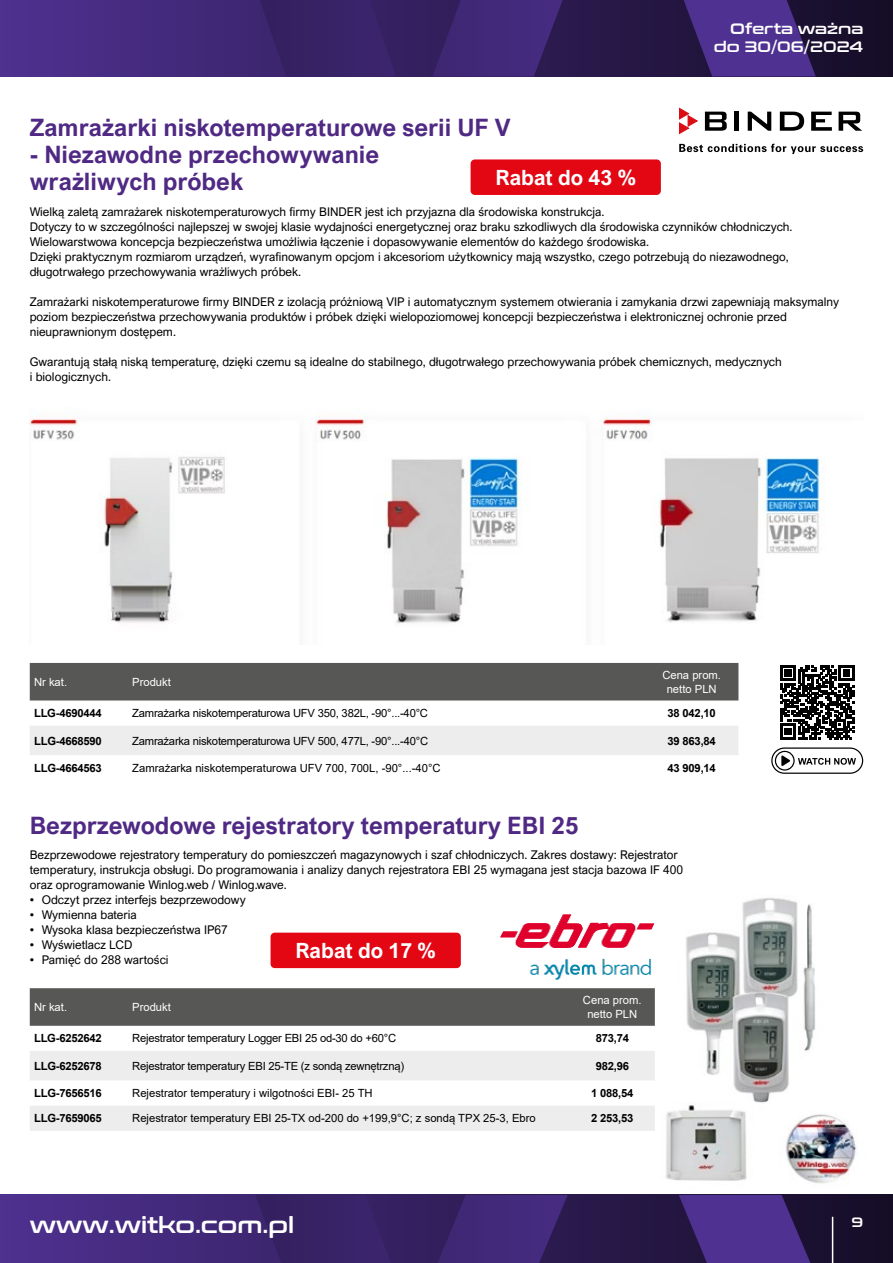
<style>
.page{position:relative;width:893px;height:1263px;background:#fff}
.page>*{position:absolute;margin:0;border:0;box-sizing:border-box;transform-origin:0 0}
.t1{font:700 24px/27px "Arial Nova";color:#4f2983}
.t2{font:22.65px "Conthrax Sb";color:#fff}
.t3{font:700 21px "Arial Nova";color:#fff}
.t4{font:15px/18px "Conthrax Sb";color:#fff;text-align:right}
.t5{font:13.5px "Conthrax Sb";color:#fff}
.t6{font:12px/15px "Arial Nova";color:#000}
.t7{font:11.25px "Arial";letter-spacing:-.02em;color:#000}
.t8{font:11.25px "Arial";color:#000}
.t9{font:700 11.25px "Arial";letter-spacing:-.02em;color:#000}
.t10{font:11.25px/13.5px "Arial";color:#fff;text-align:center}
</style>
<div class="page">
<div style="left:471px;top:159px;width:190px;height:36px;background:#e30613;border-radius:4px"></div>
<svg style="left:679px;top:144px;width:184px;height:10px"></svg>
<svg style="left:705px;top:112px;width:22px;height:19px"></svg>
<hr style="left:735px;top:112px;width:4px;height:19px;background:#000">
<svg style="left:748px;top:112px;width:23px;height:19px"></svg>
<svg style="left:780px;top:112px;width:24px;height:19px"></svg>
<svg style="left:811px;top:112px;width:21px;height:19px"></svg>
<svg style="left:839px;top:112px;width:23px;height:19px"></svg>
<svg style="left:679px;top:108px;width:19px;height:26px"></svg>
<div style="left:30px;top:663px;width:708px;height:37px;background:#575756"></div>
<div style="left:30px;top:726px;width:708px;height:29px;background:#ededed"></div>
<svg style="left:780px;top:665px;width:74px;height:74px"></svg>
<svg style="left:771px;top:747px;width:92px;height:27px"></svg>
<img style="left:30px;top:414px;width:791px;height:210px">
<div style="left:30px;top:988px;width:625px;height:38px;background:#575756"></div>
<svg style="left:30px;top:1051px;width:625px;height:80px;fill:#ededed"></svg>
<img style="left:501px;top:915px;width:154px;height:64px">
<img style="left:666px;top:897px;width:191px;height:287px">
<div style="left:271px;top:933px;width:190px;height:35px;background:#e30613;border-radius:4px"></div>
<svg style="left:0;top:0;width:893px;height:77px;background:#3b246d"></svg>
<svg style="left:255px;top:0;width:561px;height:77px;background:#382267"></svg>
<svg style="left:0;top:1195px;width:893px;height:68px;background:#3b246d"></svg>
<svg style="left:255px;top:1195px;width:561px;height:68px;background:#382267"></svg>
<hr style="left:832px;top:1217px;width:1px;height:46px;background:#fff">
<h1 class="t1" style="left:30px;top:113px;width:482px">Zamrażarki niskotemperaturowe serii UF V</h1>
<h1 class="t1" style="left:30px;top:140px;width:351px">- Niezawodne przechowywanie wrażliwych próbek</h1>
<h3 class="t3" style="left:495px;top:165px;width:142px">Rabat do 43 %</h3>
<p class="t4" style="left:714px;top:19px;width:151px">Oferta ważna do 30/06/2024</p>
<p class="t6" style="left:30px;top:204px;width:764px">Wielką zaletą zamrażarek niskotemperaturowych firmy BINDER jest ich przyjazna dla środowiska konstrukcja.<br>Dotyczy to w szczególności najlepszej w swojej klasie wydajności energetycznej oraz braku szkodliwych dla środowiska czynników chłodniczych.<br>Wielowarstwowa koncepcja bezpieczeństwa umożliwia łączenie i dopasowywanie elementów do każdego środowiska.<br>Dzięki praktycznym rozmiarom urządzeń, wyrafinowanym opcjom i akcesoriom użytkownicy mają wszystko, czego potrzebują do niezawodnego, długotrwałego przechowywania wrażliwych próbek.</p>
<p class="t6" style="left:30px;top:294px;width:811px">Zamrażarki niskotemperaturowe firmy BINDER z izolacją próżniową VIP i automatycznym systemem otwierania i zamykania drzwi zapewniają maksymalny poziom bezpieczeństwa przechowywania produktów i próbek dzięki wielopoziomowej koncepcji bezpieczeństwa i elektronicznej ochronie przed nieuprawnionym dostępem.</p>
<p class="t6" style="left:30px;top:354px;width:753px">Gwarantują stałą niską temperaturę, dzięki czemu są idealne do stabilnego, długotrwałego przechowywania próbek chemicznych, medycznych i biologicznych.</p>
<p class="t10" style="left:34px;top:675px;width:35px">Nr kat.</p>
<p class="t10" style="left:132px;top:675px;width:40px">Produkt</p>
<p class="t10" style="left:662px;top:668px;width:60px">Cena prom. netto PLN</p>
<p class="t9" style="left:34px;top:705px;width:69px">LLG-4690444</p>
<p class="t7" style="left:132px;top:705px;width:297px">Zamrażarka niskotemperaturowa UFV 350, 382L, -90°...-40°C</p>
<p class="t9" style="left:668px;top:705px;width:50px">38 042,10</p>
<p class="t9" style="left:34px;top:733px;width:69px">LLG-4668590</p>
<p class="t7" style="left:132px;top:733px;width:297px">Zamrażarka niskotemperaturowa UFV 500, 477L, -90°...-40°C</p>
<p class="t9" style="left:668px;top:733px;width:50px">39 863,84</p>
<p class="t9" style="left:34px;top:760px;width:69px">LLG-4664563</p>
<p class="t8" style="left:132px;top:760px;width:310px">Zamrażarka niskotemperaturowa UFV 700, 700L, -90°...-40°C</p>
<p class="t9" style="left:668px;top:760px;width:50px">43 909,14</p>
<h1 class="t1" style="left:30px;top:812px;width:550px">Bezprzewodowe rejestratory temperatury EBI 25</h1>
<p class="t6" style="left:30px;top:847px;width:655px">Bezprzewodowe rejestratory temperatury do pomieszczeń magazynowych i szaf chłodniczych. Zakres dostawy: Rejestrator temperatury, instrukcja obsługi. Do programowania i analizy danych rejestratora EBI 25 wymagana jest stacja bazowa IF 400 oraz oprogramowanie Winlog.web / Winlog.wave.</p>
<p class="t6" style="left:30px;top:892px;width:217px">• Odczyt przez interfejs bezprzewodowy</p>
<p class="t6" style="left:30px;top:907px;width:109px">• Wymienna bateria</p>
<p class="t6" style="left:30px;top:922px;width:200px">• Wysoka klasa bezpieczeństwa IP67</p>
<p class="t6" style="left:30px;top:937px;width:104px">• Wyświetlacz LCD</p>
<p class="t6" style="left:30px;top:952px;width:140px">• Pamięć do 288 wartości</p>
<h3 class="t3" style="left:295px;top:938px;width:142px">Rabat do 17 %</h3>
<p class="t10" style="left:34px;top:1000px;width:35px">Nr kat.</p>
<p class="t10" style="left:132px;top:1000px;width:40px">Produkt</p>
<p class="t10" style="left:583px;top:993px;width:60px">Cena prom. netto PLN</p>
<p class="t9" style="left:34px;top:1030px;width:69px">LLG-6252642</p>
<p class="t7" style="left:132px;top:1031px;width:266px">Rejestrator temperatury Logger EBI 25 od-30 do +60°C</p>
<p class="t9" style="left:596px;top:1030px;width:35px">873,74</p>
<p class="t9" style="left:34px;top:1058px;width:69px">LLG-6252678</p>
<p class="t7" style="left:132px;top:1058px;width:273px">Rejestrator temperatury EBI 25-TE (z sondą zewnętrzną)</p>
<p class="t9" style="left:596px;top:1058px;width:35px">982,96</p>
<p class="t9" style="left:34px;top:1085px;width:69px">LLG-7656516</p>
<p class="t8" style="left:132px;top:1085px;width:242px">Rejestrator temperatury i wilgotności EBI- 25 TH</p>
<p class="t9" style="left:591px;top:1085px;width:44px">1 088,54</p>
<p class="t9" style="left:34px;top:1110px;width:69px">LLG-7659065</p>
<p class="t8" style="left:132px;top:1110px;width:405px">Rejestrator temperatury EBI 25-TX od-200 do +199,9°C; z sondą TPX 25-3, Ebro</p>
<p class="t9" style="left:591px;top:1110px;width:44px">2 253,53</p>
<h2 class="t2" style="left:30px;top:1208px;width:266px">www.witko.com.pl</h2>
<p class="t5" style="left:851px;top:1211px;width:13px">9</p>
</div>
